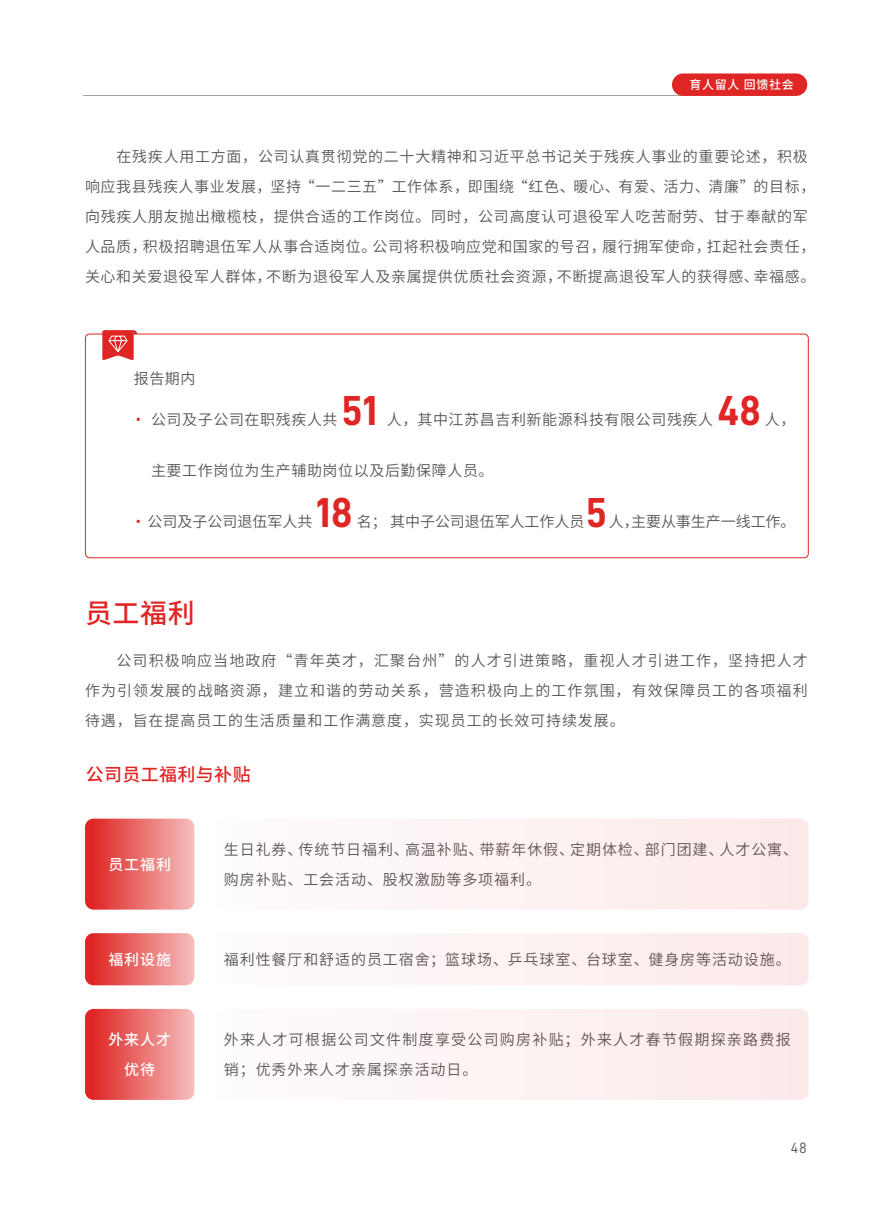
<style>
.page{position:relative;width:893px;height:1212px;background:#fff}
.page>*{position:absolute;margin:0;border:0;box-sizing:border-box;transform-origin:0 0}
.t1{font:42px "D DIN PRO Bold";color:#df2624}
.t2{font:500 27px "Source Han Sans CN";color:#df2624}
.t3{font:500 18px "Source Han Sans CN";letter-spacing:.02em;color:#df2624}
.t4{font:15px/30px "Source Han Sans SC";letter-spacing:.05em;color:#595757}
.t5{font:15px/30px "Source Han Sans SC";letter-spacing:.08em;color:#595757}
.t6{font:15px "Source Han Sans SC";letter-spacing:-.005em;color:#595757}
.t7{font:500 15px/30px "Source Han Sans SC";letter-spacing:.06em;color:#fff;text-align:center}
.t8{font:15px "Source Han Sans SC";color:#595757}
.t9{font:15px "D DIN PRO Regular";color:#595757}
.t10{font:500 12px "Source Han Sans CN";letter-spacing:.06em;color:#fff}
.s1{font-family:"Source Han Sans CN";font-weight:800;color:#df2624}
</style>
<div class="page">
<hr style="left:83px;top:95px;width:711px;height:1px;background:#9fa0a0">
<div style="left:672px;top:73px;width:135px;height:23px;background:#df2624;border-radius:11px"></div>
<div style="left:85px;top:334px;width:724px;height:224px;border:1px solid #df2624;border-radius:4px"></div>
<svg style="left:102px;top:330px;width:35px;height:30px"></svg>
<div style="left:85px;top:819px;width:109px;height:90px;background:linear-gradient(to right,#dd1d1b,#f5bebd);border-radius:9px"></div>
<div style="left:214px;top:819px;width:595px;height:90px;background:#fdf3f2;border-radius:9px"></div>
<div style="left:85px;top:1009px;width:109px;height:91px;background:linear-gradient(to right,#dd1e1c,#f5bebd);border-radius:9px"></div>
<div style="left:214px;top:1009px;width:595px;height:91px;background:#fdf3f2;border-radius:9px"></div>
<div style="left:85px;top:933px;width:109px;height:52px;background:linear-gradient(to right,#dd1e1c,#f5bebd);border-radius:9px"></div>
<div style="left:214px;top:933px;width:595px;height:52px;background:#fdf3f2;border-radius:9px"></div>
<p class="t10" style="left:689px;top:78px;width:106px">育人留人 回馈社会</p>
<p class="t4" style="left:85px;top:142px;width:732px;text-indent:31px">在残疾人用工方面，公司认真贯彻党的二十大精神和习近平总书记关于残疾人事业的重要论述，积极响应我县残疾人事业发展，坚持“一二三五”工作体系，即围绕“红色、暖心、有爱、活力、清廉”的目标，向残疾人朋友抛出橄榄枝，提供合适的工作岗位。同时，公司高度认可退役军人吃苦耐劳、甘于奉献的军人品质，积极招聘退伍军人从事合适岗位。公司将积极响应党和国家的号召，履行拥军使命，扛起社会责任，关心和关爱退役军人群体，不断为退役军人及亲属提供优质社会资源，不断提高退役军人的获得感、幸福感。</p>
<p class="t4" style="left:134px;top:363px;width:63px">报告期内</p>
<h1 class="t1" style="left:342px;top:387px;width:37px">51</h1>
<p class="t4" style="left:134px;top:405px;width:205px"><span class="s1">·</span> 公司及子公司在职残疾人共</p>
<h1 class="t1" style="left:717px;top:387px;width:45px">48</h1>
<p class="t4" style="left:387px;top:405px;width:328px">人，其中江苏昌吉利新能源科技有限公司残疾人</p>
<p class="t4" style="left:765px;top:405px;width:32px">人，</p>
<p class="t4" style="left:151px;top:456px;width:344px">主要工作岗位为生产辅助岗位以及后勤保障人员。</p>
<p class="t8" style="left:134px;top:513px;width:180px"><span class="s1">·</span> 公司及子公司退伍军人共</p>
<h1 class="t1" style="left:316px;top:489px;width:38px">18</h1>
<h1 class="t1" style="left:586px;top:489px;width:22px">5</h1>
<p class="t6" style="left:357px;top:513px;width:229px">名；其中子公司退伍军人工作人员</p>
<p class="t6" style="left:609px;top:513px;width:188px">人，主要从事生产一线工作。</p>
<h2 class="t2" style="left:85px;top:598px;width:111px">员工福利</h2>
<p class="t4" style="left:85px;top:646px;width:724px;text-align:justify;text-indent:31px">公司积极响应当地政府“青年英才，汇聚台州”的人才引进策略，重视人才引进工作，坚持把人才作为引领发展的战略资源，建立和谐的劳动关系，营造积极向上的工作氛围，有效保障员工的各项福利待遇，旨在提高员工的生活质量和工作满意度，实现员工的长效可持续发展。</p>
<p class="t3" style="left:86px;top:764px;width:166px">公司员工福利与补贴</p>
<p class="t7" style="left:108px;top:849px;width:64px">员工福利</p>
<p class="t4" style="left:224px;top:835px;width:576px">生日礼券、传统节日福利、高温补贴、带薪年休假、定期体检、部门团建、人才公寓、购房补贴、工会活动、股权激励等多项福利。</p>
<p class="t7" style="left:108px;top:945px;width:64px">福利设施</p>
<p class="t4" style="left:224px;top:945px;width:568px">福利性餐厅和舒适的员工宿舍；篮球场、乒乓球室、台球室、健身房等活动设施。</p>
<p class="t7" style="left:108px;top:1025px;width:64px">外来人才优待</p>
<p class="t5" style="left:224px;top:1025px;width:568px">外来人才可根据公司文件制度享受公司购房补贴；外来人才春节假期探亲路费报销；优秀外来人才亲属探亲活动日。</p>
<p class="t9" style="left:791px;top:1140px;width:18px">48</p>
</div>
